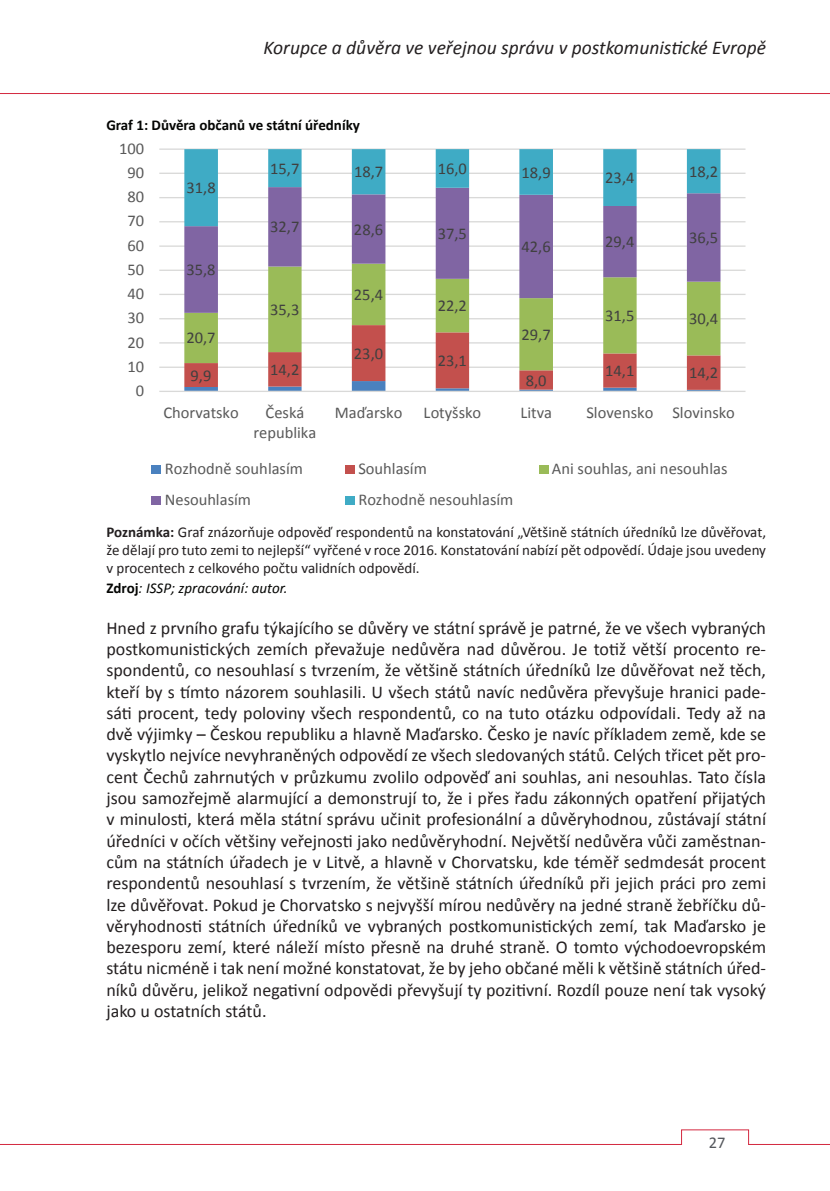
<style>
.page{position:relative;width:830px;height:1191px;background:#fff}
.page>*{position:absolute;margin:0;border:0;box-sizing:border-box;transform-origin:0 0}
.t1{font:italic 19.5px "Calibri";color:#231f20}
.t2{font:18px/21.3px "Calibri";color:#231f20;text-align:justify}
.t3{font:16.5px/20.2px "Calibri";color:#595959;text-align:center}
.t4{font:16.5px "Calibri";color:#404040}
.t5{font:16.5px "Calibri";color:#54575c}
.t6{font:15px/18px "Calibri";color:#231f20;text-align:justify}
.t7{font:700 15px "Calibri";color:#040503}
.t8{font:italic 15px "Calibri";color:#040503}
.s1{font-weight:700}
.s2{font-weight:700;font-style:normal}
</style>
<div class="page">
<hr style="left:0;top:1144px;width:829px;height:1px;background:#d42940">
<div style="left:678px;top:1144px;width:77px;height:31px;background:#fff"></div>
<hr style="left:0;top:93px;width:829px;height:1px;background:#d42940">
<svg style="left:151px;top:148px;width:595px;height:357px"></svg>
<p class="t1" style="left:263px;top:35px;width:504px">Korupce a důvěra ve veřejnou správu v postkomunistické Evropě</p>
<p class="t7" style="left:106px;top:116px;width:255px">Graf 1: Důvěra občanů ve státní úředníky</p>
<p class="t3" style="left:119px;top:138px;width:27px">100</p>
<p class="t3" style="left:127px;top:162px;width:18px">90</p>
<p class="t3" style="left:127px;top:187px;width:18px">80</p>
<p class="t3" style="left:127px;top:211px;width:18px">70</p>
<p class="t3" style="left:127px;top:235px;width:18px">60</p>
<p class="t3" style="left:127px;top:259px;width:18px">50</p>
<p class="t3" style="left:127px;top:284px;width:18px">40</p>
<p class="t3" style="left:127px;top:308px;width:18px">30</p>
<p class="t3" style="left:127px;top:332px;width:18px">20</p>
<p class="t3" style="left:127px;top:356px;width:18px">10</p>
<p class="t3" style="left:136px;top:380px;width:10px">0</p>
<p class="t4" style="left:186px;top:177px;width:31px">31,8</p>
<p class="t4" style="left:186px;top:259px;width:31px">35,8</p>
<p class="t4" style="left:186px;top:327px;width:31px">20,7</p>
<p class="t4" style="left:270px;top:158px;width:31px">15,7</p>
<p class="t4" style="left:354px;top:161px;width:31px">18,7</p>
<p class="t4" style="left:437px;top:158px;width:31px">16,0</p>
<p class="t4" style="left:521px;top:162px;width:31px">18,9</p>
<p class="t4" style="left:605px;top:167px;width:31px">23,4</p>
<p class="t4" style="left:688px;top:161px;width:31px">18,2</p>
<p class="t4" style="left:270px;top:216px;width:31px">32,7</p>
<p class="t4" style="left:354px;top:219px;width:31px">28,6</p>
<p class="t4" style="left:437px;top:223px;width:31px">37,5</p>
<p class="t4" style="left:270px;top:299px;width:31px">35,3</p>
<p class="t4" style="left:354px;top:284px;width:31px">25,4</p>
<p class="t4" style="left:437px;top:295px;width:31px">22,2</p>
<p class="t4" style="left:521px;top:236px;width:31px">42,6</p>
<p class="t4" style="left:605px;top:231px;width:31px">29,4</p>
<p class="t4" style="left:688px;top:227px;width:31px">36,5</p>
<p class="t4" style="left:521px;top:324px;width:31px">29,7</p>
<p class="t4" style="left:605px;top:305px;width:31px">31,5</p>
<p class="t4" style="left:688px;top:308px;width:31px">30,4</p>
<p class="t4" style="left:190px;top:364px;width:22px">9,9</p>
<p class="t4" style="left:270px;top:359px;width:31px">14,2</p>
<p class="t4" style="left:354px;top:343px;width:31px">23,0</p>
<p class="t4" style="left:437px;top:350px;width:31px">23,1</p>
<p class="t4" style="left:525px;top:369px;width:22px">8,0</p>
<p class="t4" style="left:605px;top:360px;width:31px">14,1</p>
<p class="t4" style="left:688px;top:362px;width:31px">14,2</p>
<p class="t3" style="left:163px;top:402px;width:77px">Chorvatsko</p>
<p class="t3" style="left:253px;top:402px;width:64px">Česká republika</p>
<p class="t3" style="left:335px;top:402px;width:69px">Maďarsko</p>
<p class="t3" style="left:423px;top:402px;width:59px">Lotyšsko</p>
<p class="t3" style="left:520px;top:402px;width:33px">Litva</p>
<p class="t3" style="left:586px;top:402px;width:150px">Slovensko Slovinsko</p>
<p class="t3" style="left:165px;top:458px;width:139px">Rozhodně souhlasím</p>
<p class="t3" style="left:358px;top:458px;width:70px">Souhlasím</p>
<p class="t3" style="left:551px;top:458px;width:177px">Ani souhlas, ani nesouhlas</p>
<p class="t3" style="left:165px;top:489px;width:88px">Nesouhlasím</p>
<p class="t3" style="left:358px;top:489px;width:156px">Rozhodně nesouhlasím</p>
<p class="t6" style="left:106px;top:523px;width:661px"><span class="s1">Poznámka:</span> Graf znázorňuje odpověď respondentů na konstatování „Většině státních úředníků lze důvěřovat, že dělají pro tuto zemi to nejlepší“ vyřčené v roce 2016. Konstatování nabízí pět odpovědí. Údaje jsou uvedeny v procentech z celkového počtu validních odpovědí.</p>
<p class="t8" style="left:106px;top:577px;width:182px"><span class="s2">Zdroj</span>: ISSP; zpracování: autor.</p>
<p class="t2" style="left:106px;top:617px;width:661px">Hned z prvního grafu týkajícího se důvěry ve státní správě je patrné, že ve všech vybraných postkomunistických zemích převažuje nedůvěra nad důvěrou. Je totiž větší procento re&shy;spondentů, co nesouhlasí s tvrzením, že většině státních úředníků lze důvěřovat než těch, kteří by s tímto názorem souhlasili. U všech států navíc nedůvěra převyšuje hranici pade&shy;sáti procent, tedy poloviny všech respondentů, co na tuto otázku odpovídali. Tedy až na dvě výjimky – Českou republiku a hlavně Maďarsko. Česko je navíc příkladem země, kde se vyskytlo nejvíce nevyhraněných odpovědí ze všech sledovaných států. Celých třicet pět pro&shy;cent Čechů zahrnutých v průzkumu zvolilo odpověď ani souhlas, ani nesouhlas. Tato čísla jsou samozřejmě alarmující a demonstrují to, že i přes řadu zákonných opatření přijatých v minulosti, která měla státní správu učinit profesionální a důvěryhodnou, zůstávají státní úředníci v očích většiny veřejnosti jako nedůvěryhodní. Největší nedůvěra vůči zaměstnan&shy;cům na státních úřadech je v Litvě, a hlavně v Chorvatsku, kde téměř sedmdesát procent respondentů nesouhlasí s tvrzením, že většině státních úředníků při jejich práci pro zemi lze důvěřovat. Pokud je Chorvatsko s nejvyšší mírou nedůvěry na jedné straně žebříčku dů&shy;věryhodnosti státních úředníků ve vybraných postkomunistických zemí, tak Maďarsko je bezesporu zemí, které náleží místo přesně na druhé straně. O tomto východoevropském státu nicméně i tak není možné konstatovat, že by jeho občané měli k většině státních úřed&shy;níků důvěru, jelikož negativní odpovědi převyšují ty pozitivní. Rozdíl pouze není tak vysoký jako u ostatních států.</p>
<p class="t5" style="left:708px;top:1131px;width:18px">27</p>
</div>
